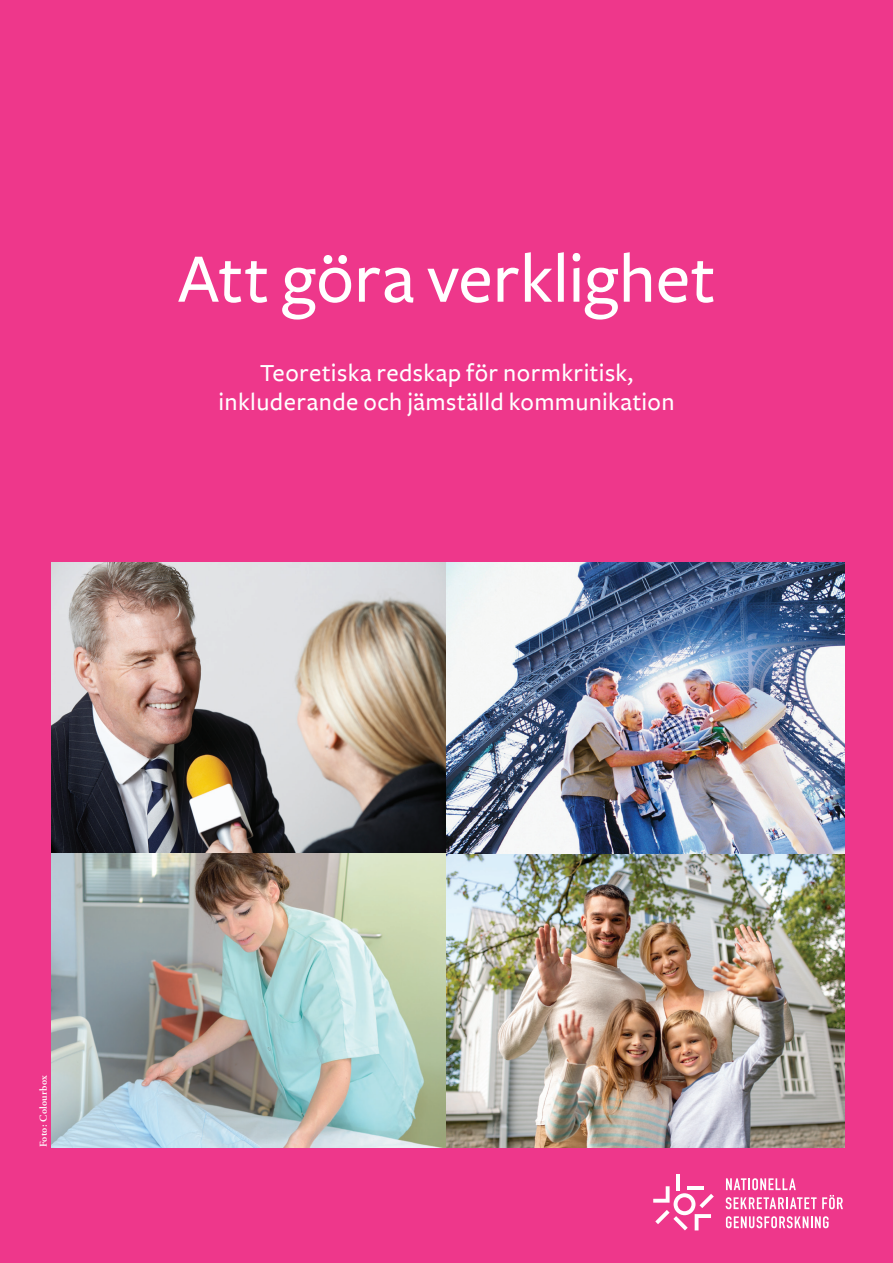
<style>
.page{position:relative;width:893px;height:1263px;background:#ee378b}
.page>*{position:absolute;margin:0;border:0;box-sizing:border-box;transform-origin:0 0}
.t1{font:500 72px "Freight Sans";color:#fff}
.t2{font:500 25.5px/28.5px "Freight Sans";letter-spacing:.015em;color:#fff;text-align:center}
.t3{font:600 10.5px "Adobe Garamond Pro";letter-spacing:.02em;color:#fff}
</style>
<div class="page">
<hr style="left:676px;top:1174px;width:4px;height:16px;background:#fff">
<svg style="left:653px;top:1186px;width:61px;height:44px"></svg>
<svg style="left:726px;top:1178px;width:117px;height:31px"></svg>
<svg style="left:726px;top:1216px;width:103px;height:12px"></svg>
<img style="left:446px;top:853px;width:398px;height:294px">
<img style="left:446px;top:562px;width:398px;height:291px">
<img style="left:51px;top:562px;width:395px;height:291px">
<img style="left:51px;top:853px;width:395px;height:294px">
<h1 class="t1" style="left:178px;top:239px;width:539px">Att göra verklighet</h1>
<p class="t2" style="left:219px;top:359px;width:457px">Teoretiska redskap för normkritisk, inkluderande och jämställd kommunikation</p>
<p class="t3" style="left:37px;top:1147px;width:74px;rotate:-90deg">Foto: Colourbox</p>
</div>
